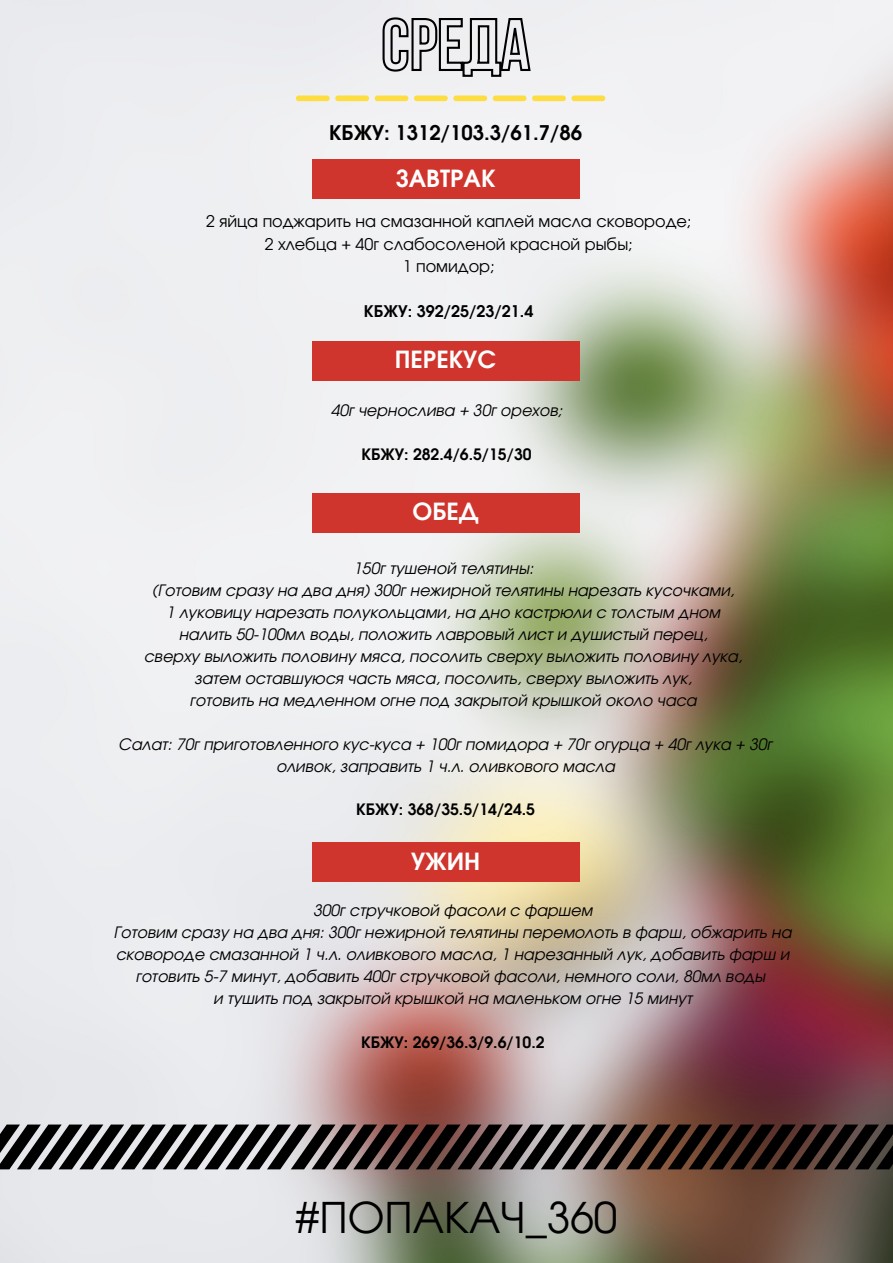
<style>
.page{position:relative;width:893px;height:1263px;background:#fff}
.page>*{position:absolute;margin:0;border:0;box-sizing:border-box;transform-origin:0 0}
.t1{font:42.38px "Evolventa";color:#000}
.t2{font:700 23.62px "Evolventa";color:#fff}
.t3{font:700 20.25px "Evolventa";color:#000}
.t4{font:16.05px/22.5px "Evolventa";color:#000;text-align:center}
.t5{font:700 16.05px "Evolventa";color:#000}
.t6{font:italic 15.75px/21.9px "Evolventa";color:#000;text-align:center}
.t7{font:700 15.75px "Evolventa";color:#000}
</style>
<div class="page">
<img style="left:0;top:0;width:893px;height:1263px">
<svg style="left:0;top:1124px;width:893px;height:45px"></svg>
<svg style="left:296px;top:96px;width:309px;height:5px"></svg>
<div style="left:312px;top:160px;width:267px;height:39px;background:#d0352d"></div>
<div style="left:312px;top:341px;width:267px;height:39px;background:#d0352d"></div>
<div style="left:312px;top:493px;width:267px;height:40px;background:#d0352d"></div>
<div style="left:312px;top:842px;width:267px;height:40px;background:#d0352d"></div>
<svg style="left:381px;top:14px;width:151px;height:64px"></svg>
<p class="t3" style="left:329px;top:124px;width:254px">КБЖУ: 1312/103.3/61.7/86</p>
<h2 class="t2" style="left:396px;top:168px;width:101px">ЗАВТРАК</h2>
<p class="t4" style="left:206px;top:211px;width:487px">2 яйца поджарить на смазанной каплей масла сковороде;<br>2 хлебца + 40г слабосоленой красной рыбы;<br>1 помидор;</p>
<p class="t5" style="left:364px;top:305px;width:171px">КБЖУ: 392/25/23/21.4</p>
<h2 class="t2" style="left:395px;top:349px;width:103px">ПЕРЕКУС</h2>
<p class="t6" style="left:331px;top:400px;width:233px">40г чернослива + 30г орехов;</p>
<p class="t7" style="left:361px;top:447px;width:172px">КБЖУ: 282.4/6.5/15/30</p>
<h2 class="t2" style="left:412px;top:501px;width:68px">ОБЕД</h2>
<p class="t6" style="left:144px;top:558px;width:600px">150г тушеной телятины:<br>(Готовим сразу на два дня) 300г нежирной телятины нарезать кусочками,<br>1 луковицу нарезать полукольцами, на дно кастрюли с толстым дном налить 50-100мл воды, положить лавровый лист и душистый перец,<br>сверху выложить половину мяса, посолить сверху выложить половину лука, затем оставшуюся часть мяса, посолить, сверху выложить лук,<br>готовить на медленном огне под закрытой крышкой около часа</p>
<p class="t6" style="left:118px;top:734px;width:655px">Салат: 70г приготовленного кус-куса + 100г помидора + 70г огурца + 40г лука + 30г оливок, заправить 1 ч.л. оливкового масла</p>
<p class="t7" style="left:356px;top:803px;width:181px">КБЖУ: 368/35.5/14/24.5</p>
<h2 class="t2" style="left:411px;top:851px;width:71px">УЖИН</h2>
<p class="t6" style="left:113px;top:900px;width:679px">300г стручковой фасоли с фаршем<br>Готовим сразу на два дня: 300г нежирной телятины перемолоть в фарш, обжарить на сковороде смазанной 1 ч.л. оливкового масла, 1 нарезанный лук, добавить фарш и готовить 5-7 минут, добавить 400г стручковой фасоли, немного соли, 80мл воды<br>и тушить под закрытой крышкой на маленьком огне 15 минут</p>
<p class="t7" style="left:361px;top:1035px;width:185px">КБЖУ: 269/36.3/9.6/10.2</p>
<h1 class="t1" style="left:296px;top:1199px;width:323px">#ПОПАКАЧ_360</h1>
</div>
